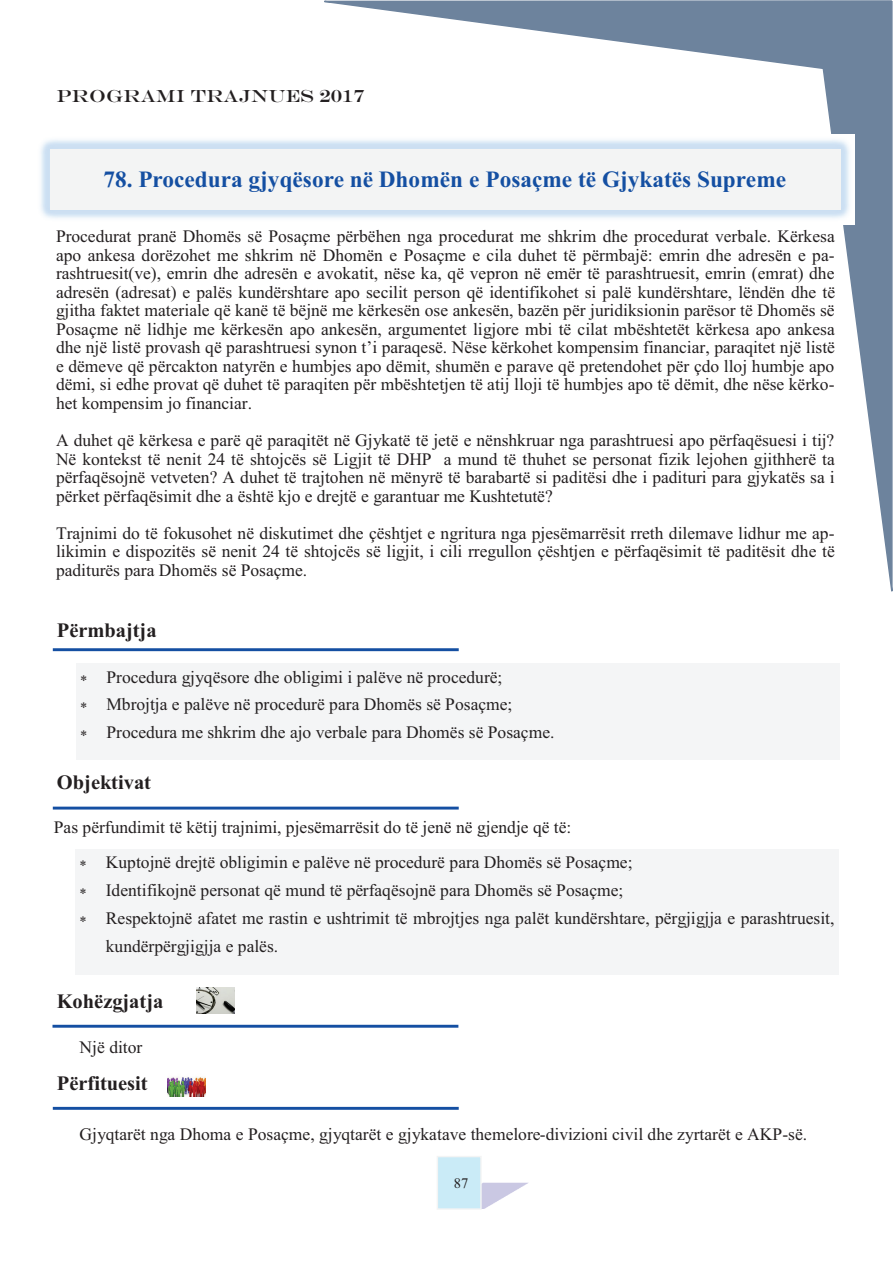
<style>
.page{position:relative;width:893px;height:1263px;background:#fff}
.page>*{position:absolute;margin:0;border:0;box-sizing:border-box;transform-origin:0 0}
.t1{font:700 23.25px "Times New Roman";color:#144fa2}
.t2{font:700 20.55px "Times New Roman";color:#231f20}
.t3{font:17.55px/18.6px "Times New Roman";color:#231f20;text-align:justify}
.t4{font:17.55px "Engravers";color:#231f20}
.t5{font:14.55px "Times New Roman";color:#231f20}
</style>
<div class="page">
<svg style="left:324px;top:0;width:569px;height:592px"></svg>
<img style="left:482px;top:1182px;width:46px;height:27px">
<div style="left:437px;top:1156px;width:44px;height:53px;background:#caebf7"></div>
<div style="left:437px;top:1156px;width:45px;height:53px;border:1px solid #f3f4f4"></div>
<hr style="left:53px;top:648px;width:406px;height:3px;background:#144fa2">
<div style="left:76px;top:664px;width:764px;height:96px;background:#f4f5f6"></div>
<hr style="left:53px;top:1025px;width:405px;height:3px;background:#144fa2">
<div style="left:75px;top:849px;width:764px;height:125px;background:#f4f5f6"></div>
<hr style="left:53px;top:807px;width:406px;height:2px;background:#144fa2">
<hr style="left:53px;top:1107px;width:406px;height:3px;background:#144fa2">
<img style="left:196px;top:987px;width:38px;height:26px">
<img style="left:167px;top:1077px;width:39px;height:19px">
<img style="left:41px;top:135px;width:814px;height:89px">
<div style="left:50px;top:149px;width:790px;height:61px;background:#f3f4f4"></div>
<p class="t4" style="left:57px;top:85px;width:309px">PROGRAMI TRAJNUES 2017</p>
<h1 class="t1" style="left:103px;top:162px;width:684px">78. Procedura gjyqësore në Dhomën e Posaçme të Gjykatës Supreme</h1>
<p class="t3" style="left:56px;top:226px;width:781px">Procedurat pranë Dhomës së Posaçme përbëhen nga procedurat me shkrim dhe procedurat verbale. Kërkesa apo ankesa dorëzohet me shkrim në Dhomën e Posaçme e cila duhet të përmbajë: emrin dhe adresën e pa&shy;rashtruesit(ve), emrin dhe adresën e avokatit, nëse ka, që vepron në emër të parashtruesit, emrin (emrat) dhe adresën (adresat) e palës kundërshtare apo secilit person që identifikohet si palë kundërshtare, lëndën dhe të gjitha faktet materiale që kanë të bëjnë me kërkesën ose ankesën, bazën për juridiksionin parësor të Dhomës së Posaçme në lidhje me kërkesën apo ankesën, argumentet ligjore mbi të cilat mbështetët kërkesa apo ankesa dhe një listë provash që parashtruesi synon t’i paraqesë. Nëse kërkohet kompensim financiar, paraqitet një listë e dëmeve që përcakton natyrën e humbjes apo dëmit, shumën e parave që pretendohet për çdo lloj humbje apo dëmi, si edhe provat që duhet të paraqiten për mbështetjen të atij lloji të humbjes apo të dëmit, dhe nëse kërko&shy;het kompensim jo financiar.</p>
<p class="t3" style="left:56px;top:430px;width:780px">A duhet që kërkesa e parë që paraqitët në Gjykatë të jetë e nënshkruar nga parashtruesi apo përfaqësuesi i tij?<br>Në kontekst të nenit 24 të shtojcës së Ligjit të DHP a mund të thuhet se personat fizik lejohen gjithherë ta përfaqësojnë vetveten? A duhet të trajtohen në mënyrë të barabartë si paditësi dhe i padituri para gjykatës sa i përket përfaqësimit dhe a është kjo e drejtë e garantuar me Kushtetutë?</p>
<p class="t3" style="left:56px;top:523px;width:780px">Trajnimi do të fokusohet në diskutimet dhe çështjet e ngritura nga pjesëmarrësit rreth dilemave lidhur me ap&shy;likimin e dispozitës së nenit 24 të shtojcës së ligjit, i cili rregullon çështjen e përfaqësimit të paditësit dhe të paditurës para Dhomës së Posaçme.</p>
<p class="t2" style="left:57px;top:615px;width:101px">Përmbajtja</p>
<p class="t3" style="left:106px;top:662px;width:449px;line-height:27.9px;text-align:left">Procedura gjyqësore dhe obligimi i palëve në procedurë;<br>Mbrojtja e palëve në procedurë para Dhomës së Posaçme;<br>Procedura me shkrim dhe ajo verbale para Dhomës së Posaçme.</p>
<p class="t2" style="left:57px;top:768px;width:96px">Objektivat</p>
<p class="t3" style="left:106px;top:808px;width:528px;line-height:35.8px;text-indent:-52px">Pas përfundimit të këtij trajnimi, pjesëmarrësit do të jenë në gjendje që të:<br>Kuptojnë drejtë obligimin e palëve në procedurë para Dhomës së Posaçme;</p>
<p class="t3" style="left:106px;top:876px;width:730px;line-height:27.9px;text-align:left">Identifikojnë personat që mund të përfaqësojnë para Dhomës së Posaçme;<br>Respektojnë afatet me rastin e ushtrimit të mbrojtjes nga palët kundërshtare, përgjigjja e parashtruesit, kundërpërgjigjja e palës.</p>
<p class="t2" style="left:57px;top:986px;width:108px">Kohëzgjatja</p>
<p class="t3" style="left:80px;top:1037px;width:64px">Një ditor</p>
<p class="t2" style="left:57px;top:1068px;width:92px">Përfituesit</p>
<p class="t3" style="left:80px;top:1124px;width:729px">Gjyqtarët nga Dhoma e Posaçme, gjyqtarët e gjykatave themelore-divizioni civil dhe zyrtarët e AKP-së.</p>
<p class="t5" style="left:454px;top:1172px;width:16px">87</p>
</div>
